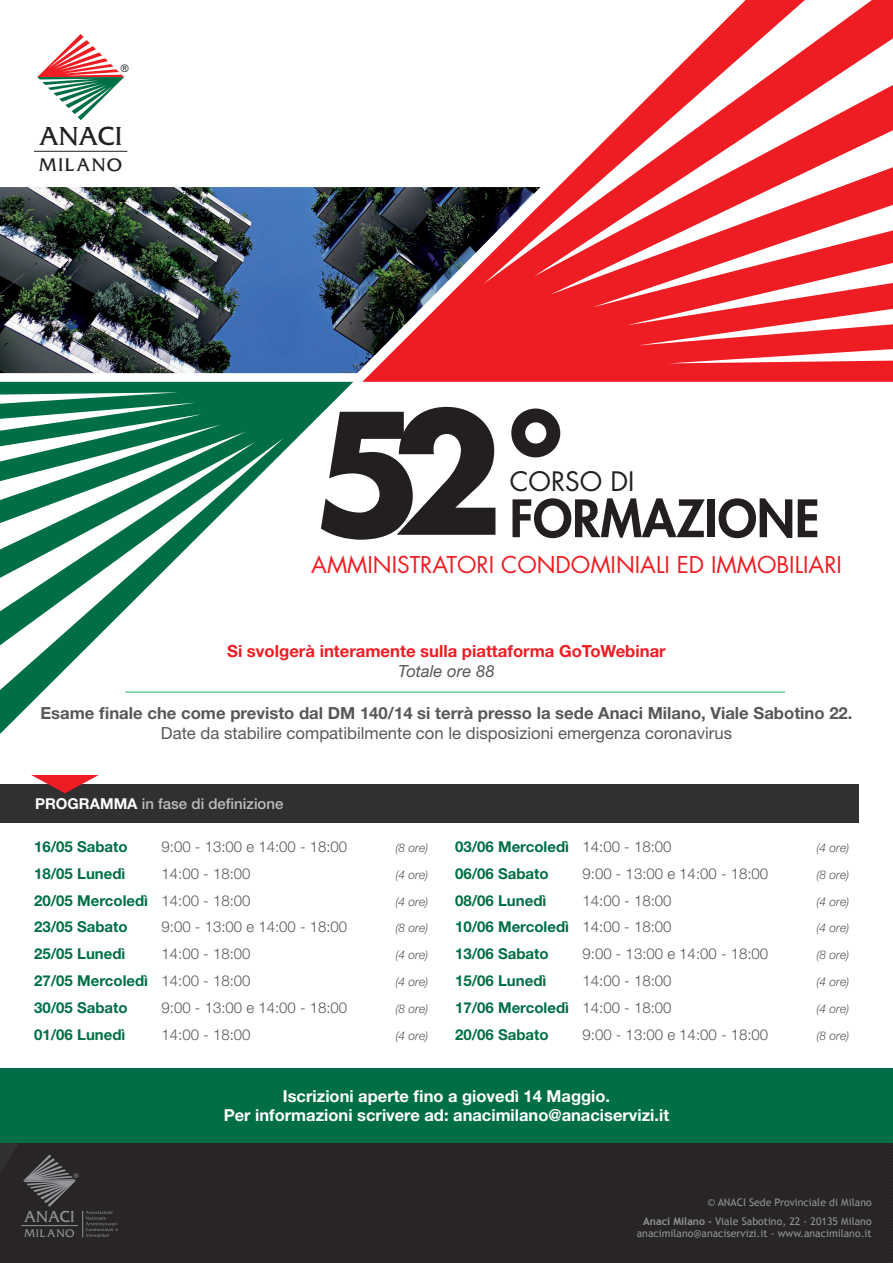
<style>
.page{position:relative;width:893px;height:1263px;background:#fff}
.page>*{position:absolute;margin:0;border:0;box-sizing:border-box;transform-origin:0 0}
.t1{font:700 163.2px "Futura Std";color:#231f20}
.t2{font:800 50.1px "Futura Std";color:#231f20}
.t3{font:100 30px "Friz Quadrata";color:#231f20}
.t4{font:26.1px "Futura Std";color:#231f20}
.t5{font:22.5px "Futura Std";color:#ee1d23}
.t6{font:100 21px "Friz Quadrata";letter-spacing:.07em;color:#231f20}
.t7{font:100 18.15px "Friz Quadrata";color:#939598}
.t8{font:700 16.65px "Helvetica Neue LT Std";color:#57585a}
.t9{font:16.65px "Helvetica Neue LT Std";color:#57585a}
.t10{font:700 16.65px "Helvetica Neue LT Std";color:#ee1d23}
.t11{font:italic 16.65px "Helvetica Neue LT Std";color:#57585a}
.t12{font:700 16.5px "Helvetica Neue LT Std";color:#fff}
.t13{font:700 15px "Helvetica Neue LT Std";color:#016f45}
.t14{font:300 15px "Helvetica Neue LT Std";color:#57585a}
.t15{font:500 15px "Helvetica Neue LT Std";color:#bcbdc0}
.t16{font:100 12.75px "Friz Quadrata";letter-spacing:.07em;color:#939598}
.t17{font:italic 300 12px "Helvetica Neue LT Std";color:#57585a}
.t18{font:10.5px "Trebuchet MS";color:#939598}
.t19{font:500 9.9px "Futura Std";color:#231f20}
.t20{font:500 6px "Futura Std";color:#939598}
.s1{font-weight:700;color:#fff}
.s2{font-weight:300;color:#57585a}
.s3{font-weight:700}
</style>
<div class="page">
<div style="left:376px;top:1143px;width:30px;height:120px;background:#282526"></div>
<div style="left:406px;top:1143px;width:29px;height:120px;background:#282526"></div>
<div style="left:435px;top:1143px;width:30px;height:120px;background:#282526"></div>
<div style="left:465px;top:1143px;width:29px;height:120px;background:#282526"></div>
<div style="left:494px;top:1143px;width:30px;height:120px;background:#282526"></div>
<div style="left:527px;top:1143px;width:366px;height:120px;background:#282526"></div>
<div style="left:0;top:1143px;width:370px;height:118px;background:#292627"></div>
<hr style="left:21px;top:1225px;width:57px;height:1px;background:#939598">
<div style="left:0;top:1068px;width:893px;height:75px;background:#016f45"></div>
<img style="left:0;top:187px;width:362px;height:186px">
<svg style="left:37px;top:34px;width:87px;height:86px"></svg>
<hr style="left:34px;top:151px;width:93px;height:1px;background:#231f20">
<svg style="left:362px;top:0;width:531px;height:382px"></svg>
<svg style="left:0;top:382px;width:353px;height:352px"></svg>
<hr style="left:125px;top:692px;width:660px;height:1px;background:#1eb264">
<div style="left:0;top:784px;width:859px;height:39px;background:#312f30"></div>
<svg style="left:31px;top:775px;width:68px;height:18px"></svg>
<p class="t19" style="left:121px;top:62px;width:9px">®</p>
<p class="t3" style="left:39px;top:121px;width:85px">ANACI</p>
<p class="t6" style="left:39px;top:154px;width:85px">MILANO</p>
<p class="t1" style="left:312px;top:365px;width:258px">52°</p>
<p class="t4" style="left:510px;top:465px;width:126px">CORSO DI</p>
<p class="t2" style="left:510px;top:487px;width:311px">FORMAZIONE</p>
<p class="t5" style="left:311px;top:551px;width:532px">AMMINISTRATORI CONDOMINIALI ED IMMOBILIARI</p>
<p class="t10" style="left:227px;top:641px;width:440px">Si svolgerà interamente sulla piattaforma GoToWebinar</p>
<p class="t11" style="left:398px;top:661px;width:98px">Totale ore 88</p>
<p class="t8" style="left:40px;top:703px;width:814px">Esame finale che come previsto dal DM 140/14 si terrà presso la sede Anaci Milano, Viale Sabotino 22.</p>
<p class="t9" style="left:161px;top:723px;width:573px">Date da stabilire compatibilmente con le disposizioni emergenza coronavirus</p>
<p class="t15" style="left:35px;top:795px;width:250px"><span class="s1">PROGRAMMA</span> in fase di definizione</p>
<p class="t13" style="left:34px;top:837px;width:95px">16/05 Sabato</p>
<p class="t14" style="left:162px;top:837px;width:187px">9:00 - 13:00 e 14:00 - 18:00</p>
<p class="t17" style="left:395px;top:840px;width:34px">(8 ore)</p>
<p class="t13" style="left:34px;top:864px;width:93px">18/05 Lunedì</p>
<p class="t14" style="left:162px;top:864px;width:90px">14:00 - 18:00</p>
<p class="t17" style="left:395px;top:867px;width:34px">(4 ore)</p>
<p class="t13" style="left:455px;top:837px;width:218px">03/06 Mercoledì <span class="s2">14:00 - 18:00</span></p>
<p class="t17" style="left:816px;top:840px;width:34px">(4 ore)</p>
<p class="t13" style="left:455px;top:864px;width:95px">06/06 Sabato</p>
<p class="t14" style="left:583px;top:864px;width:187px">9:00 - 13:00 e 14:00 - 18:00</p>
<p class="t17" style="left:816px;top:867px;width:34px">(8 ore)</p>
<p class="t13" style="left:34px;top:891px;width:218px">20/05 Mercoledì <span class="s2">14:00 - 18:00</span></p>
<p class="t17" style="left:395px;top:894px;width:34px">(4 ore)</p>
<p class="t13" style="left:455px;top:891px;width:93px">08/06 Lunedì</p>
<p class="t14" style="left:583px;top:891px;width:90px">14:00 - 18:00</p>
<p class="t17" style="left:816px;top:894px;width:34px">(4 ore)</p>
<p class="t13" style="left:34px;top:918px;width:95px">23/05 Sabato</p>
<p class="t14" style="left:162px;top:918px;width:187px">9:00 - 13:00 e 14:00 - 18:00</p>
<p class="t17" style="left:395px;top:921px;width:34px">(8 ore)</p>
<p class="t13" style="left:455px;top:918px;width:218px">10/06 Mercoledì <span class="s2">14:00 - 18:00</span></p>
<p class="t17" style="left:816px;top:921px;width:34px">(4 ore)</p>
<p class="t13" style="left:34px;top:945px;width:93px">25/05 Lunedì</p>
<p class="t14" style="left:162px;top:945px;width:90px">14:00 - 18:00</p>
<p class="t17" style="left:395px;top:948px;width:34px">(4 ore)</p>
<p class="t13" style="left:455px;top:945px;width:95px">13/06 Sabato</p>
<p class="t14" style="left:583px;top:945px;width:187px">9:00 - 13:00 e 14:00 - 18:00</p>
<p class="t17" style="left:816px;top:948px;width:34px">(8 ore)</p>
<p class="t13" style="left:34px;top:971px;width:218px">27/05 Mercoledì <span class="s2">14:00 - 18:00</span></p>
<p class="t17" style="left:395px;top:975px;width:34px">(4 ore)</p>
<p class="t13" style="left:455px;top:971px;width:93px">15/06 Lunedì</p>
<p class="t14" style="left:583px;top:971px;width:90px">14:00 - 18:00</p>
<p class="t17" style="left:816px;top:975px;width:34px">(4 ore)</p>
<p class="t13" style="left:34px;top:998px;width:95px">30/05 Sabato</p>
<p class="t14" style="left:162px;top:998px;width:187px">9:00 - 13:00 e 14:00 - 18:00</p>
<p class="t17" style="left:395px;top:1001px;width:34px">(8 ore)</p>
<p class="t13" style="left:455px;top:998px;width:218px">17/06 Mercoledì <span class="s2">14:00 - 18:00</span></p>
<p class="t17" style="left:816px;top:1001px;width:34px">(4 ore)</p>
<p class="t13" style="left:34px;top:1025px;width:93px">01/06 Lunedì</p>
<p class="t14" style="left:162px;top:1025px;width:90px">14:00 - 18:00</p>
<p class="t17" style="left:395px;top:1028px;width:34px">(4 ore)</p>
<p class="t13" style="left:455px;top:1025px;width:95px">20/06 Sabato</p>
<p class="t14" style="left:583px;top:1025px;width:187px">9:00 - 13:00 e 14:00 - 18:00</p>
<p class="t17" style="left:816px;top:1028px;width:34px">(8 ore)</p>
<p class="t20" style="left:74px;top:1172px;width:6px">®</p>
<p class="t7" style="left:24px;top:1207px;width:52px">ANACI</p>
<p class="t16" style="left:24px;top:1227px;width:52px">MILANO</p>
<p class="t12" style="left:283px;top:1085px;width:329px">Iscrizioni aperte fino a giovedì 14 Maggio.</p>
<p class="t12" style="left:224px;top:1105px;width:447px">Per informazioni scrivere ad: anacimilano@anaciservizi.it</p>
<p class="t18" style="left:708px;top:1196px;width:166px">© ANACI Sede Provinciale di Milano</p>
<p class="t18" style="left:643px;top:1215px;width:230px"><span class="s3">Anaci Milano -</span> Viale Sabotino, 22 - 20135 Milano</p>
<p class="t18" style="left:637px;top:1227px;width:236px">anacimilano@anaciservizi.it - www.anacimilano.it</p>
</div>
